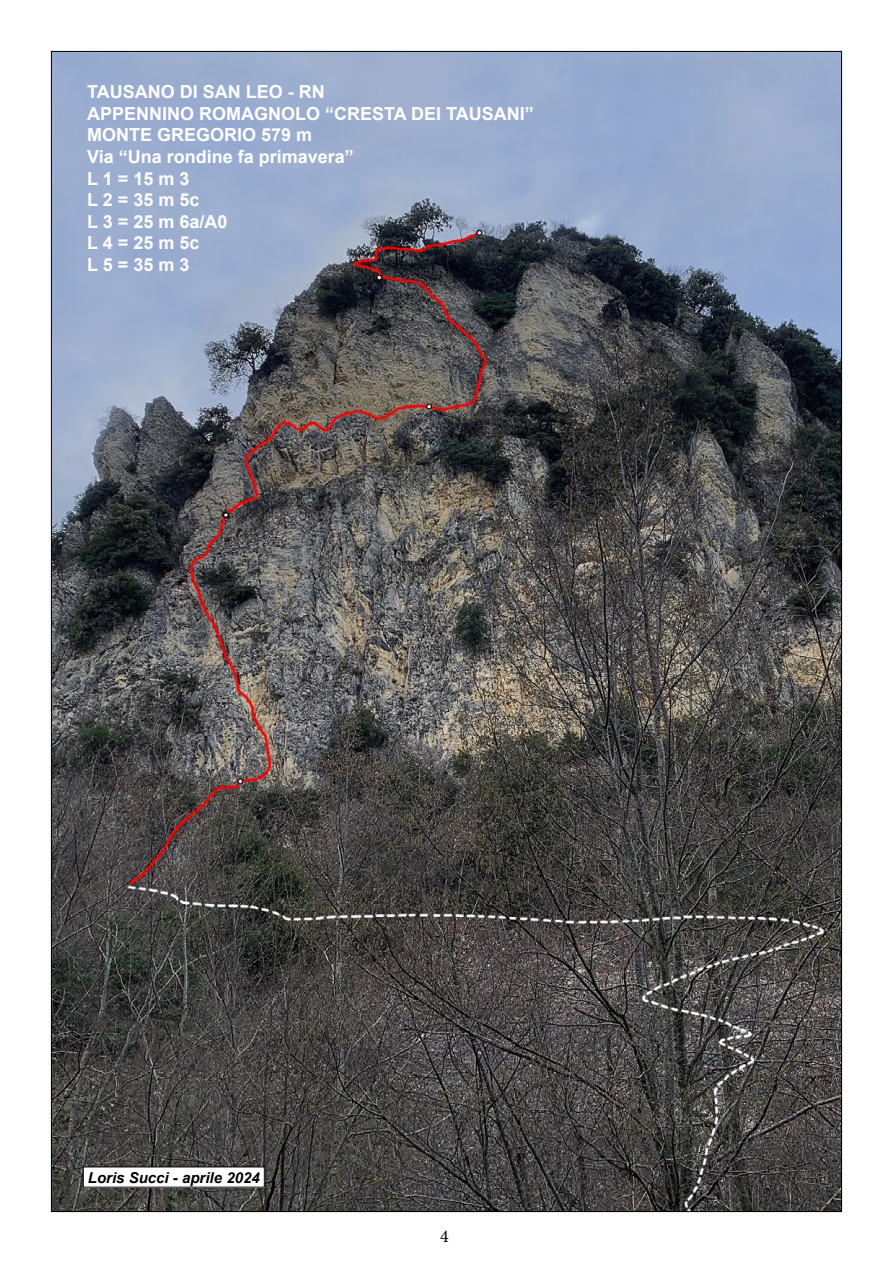
<style>
.page{position:relative;width:893px;height:1263px;background:#fff}
.page>*{position:absolute;margin:0;border:0;box-sizing:border-box;transform-origin:0 0}
.t1{font:700 18px/21.6px "Arial";color:#fff}
.t2{font:18px "Minion Pro";color:#000}
.t3{font:italic 700 15px "Arial";color:#000}
</style>
<div class="page">
<img style="left:53px;top:53px;width:787px;height:1157px">
<div style="left:83px;top:1167px;width:181px;height:20px;background:#fff"></div>
<div style="left:83px;top:1166px;width:182px;height:21px;border:1px solid #000"></div>
<p class="t1" style="left:87px;top:82px;width:448px">TAUSANO DI SAN LEO - RN<br>APPENNINO ROMAGNOLO “CRESTA DEI TAUSANI”<br>MONTE GREGORIO 579 m<br>Via “Una rondine fa primavera”<br>L 1 = 15 m 3<br>L 2 = 35 m 5c<br>L 3 = 25 m 6a/A0<br>L 4 = 25 m 5c<br>L 5 = 35 m 3</p>
<p class="t3" style="left:88px;top:1167px;width:173px">Loris Succi - aprile 2024</p>
<p class="t2" style="left:440px;top:1224px;width:10px">4</p>
</div>
